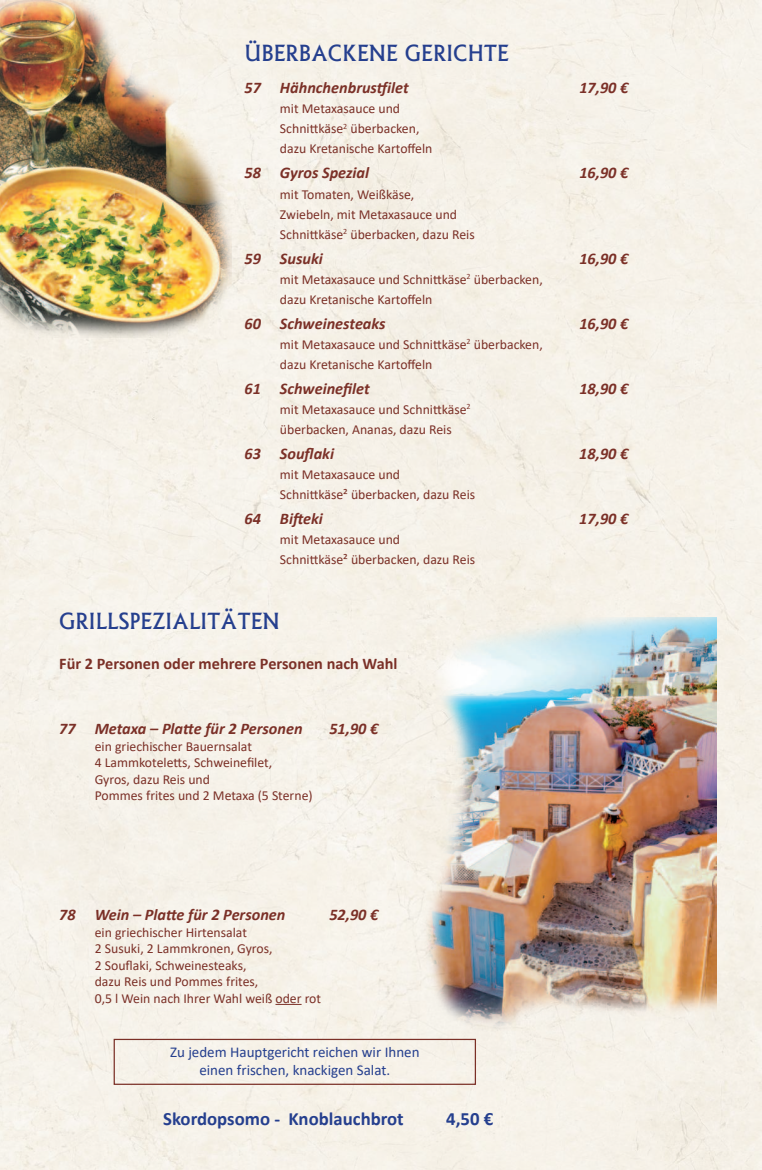
<style>
.page{position:relative;width:762px;height:1170px;background:#fff}
.page>*{position:absolute;margin:0;border:0;box-sizing:border-box;transform-origin:0 0}
.t1{font:21.25px "Alaska";color:#253f8e}
.t2{font:700 18.75px "Calibri";color:#253f8e}
.t3{font:italic 700 16.25px "Calibri";color:#7b3027}
.t4{font:700 16.25px "Calibri";color:#7b3027}
.t5{font:15px/18px "Calibri";color:#253f8e;text-align:center}
.t6{font:13.75px/20px "Calibri";color:#7b3027}
</style>
<div class="page">
<div style="left:0;top:0;width:762px;height:1169px;background:#f6f1e9"></div>
<img style="left:0;top:0;width:232px;height:338px">
<div style="left:114px;top:1038px;width:362px;height:46px;border:1px solid #7b3027"></div>
<svg style="left:275px;top:1003px;width:27px;height:1px"></svg>
<img style="left:412px;top:617px;width:305px;height:432px">
<h1 class="t1" style="left:244px;top:41px;width:266px">ÜBERBACKENE GERICHTE</h1>
<p class="t3" style="left:244px;top:76px;width:166px">57 Hähnchenbrus琀昀ilet</p>
<p class="t3" style="left:579px;top:76px;width:51px">17,90 €</p>
<p class="t6" style="left:280px;top:98px;width:154px">mit Metaxasauce und<br>Schni琀琀käse<sup>2</sup> überbacken, dazu Kretanische Karto昀昀eln</p>
<p class="t3" style="left:244px;top:167px;width:126px">58 Gyros Spezial</p>
<p class="t3" style="left:579px;top:167px;width:51px">16,90 €</p>
<p class="t6" style="left:280px;top:183px;width:196px">mit Tomaten, Weißkäse,<br>Zwiebeln, mit Metaxasauce und<br>Schni琀琀käse<sup>2</sup> überbacken, dazu Reis</p>
<p class="t3" style="left:244px;top:252px;width:80px">59 Susuki</p>
<p class="t3" style="left:579px;top:252px;width:51px">16,90 €</p>
<p class="t6" style="left:280px;top:268px;width:264px">mit Metaxasauce und Schni琀琀käse<sup>2</sup> überbacken, dazu Kretanische Karto昀昀eln</p>
<p class="t3" style="left:244px;top:317px;width:143px">60 Schweinesteaks</p>
<p class="t3" style="left:579px;top:317px;width:51px">16,90 €</p>
<p class="t6" style="left:280px;top:333px;width:264px">mit Metaxasauce und Schni琀琀käse<sup>2</sup> überbacken, dazu Kretanische Karto昀昀eln</p>
<p class="t3" style="left:244px;top:376px;width:127px">61 Schweine昀椀let</p>
<p class="t3" style="left:579px;top:376px;width:51px">18,90 €</p>
<p class="t6" style="left:280px;top:398px;width:192px">mit Metaxasauce und Schni琀琀käse<sup>2 </sup>überbacken, Ananas, dazu Reis</p>
<p class="t3" style="left:244px;top:441px;width:91px">63 Sou昀氀aki</p>
<p class="t3" style="left:579px;top:441px;width:51px">18,90 €</p>
<p class="t6" style="left:280px;top:463px;width:197px">mit Metaxasauce und<br>Schni琀琀käse² überbacken, dazu Reis</p>
<p class="t3" style="left:244px;top:506px;width:80px">64 Bi昀琀eki</p>
<p class="t3" style="left:579px;top:506px;width:51px">17,90 €</p>
<p class="t6" style="left:280px;top:528px;width:197px">mit Metaxasauce und<br>Schni琀琀käse² überbacken, dazu Reis</p>
<h1 class="t1" style="left:59px;top:608px;width:222px">GRILLSPEZIALITÄTEN</h1>
<p class="t4" style="left:59px;top:658px;width:340px">Für 2 Personen oder mehrere Personen nach Wahl</p>
<p class="t3" style="left:59px;top:717px;width:245px">77 Metaxa – Pla琀琀e für 2 Personen</p>
<p class="t3" style="left:329px;top:717px;width:51px">51,90 €</p>
<p class="t6" style="left:95px;top:737px;width:219px;line-height:16.5px">ein griechischer Bauernsalat<br>4 Lammkotele琀琀s, Schweine昀椀let,<br>Gyros, dazu Reis und<br>Pommes frites und 2 Metaxa (5 Sterne)</p>
<p class="t3" style="left:59px;top:903px;width:228px">78 Wein – Pla琀琀e für 2 Personen</p>
<p class="t3" style="left:329px;top:903px;width:51px">52,90 €</p>
<p class="t6" style="left:95px;top:923px;width:228px;line-height:16.5px">ein griechischer Hirtensalat<br>2 Susuki, 2 Lammkronen, Gyros,<br>2 Sou昀氀aki, Schweinesteaks,<br>dazu Reis und Pommes frites,<br>0,5 l Wein nach Ihrer Wahl weiß oder rot</p>
<p class="t5" style="left:170px;top:1042px;width:251px">Zu jedem Hauptgericht reichen wir Ihnen einen frischen, knackigen Salat.</p>
<h2 class="t2" style="left:163px;top:1111px;width:242px">Skordopsomo - Knoblauchbrot</h2>
<h2 class="t2" style="left:446px;top:1111px;width:49px">4,50 €</h2>
</div>
